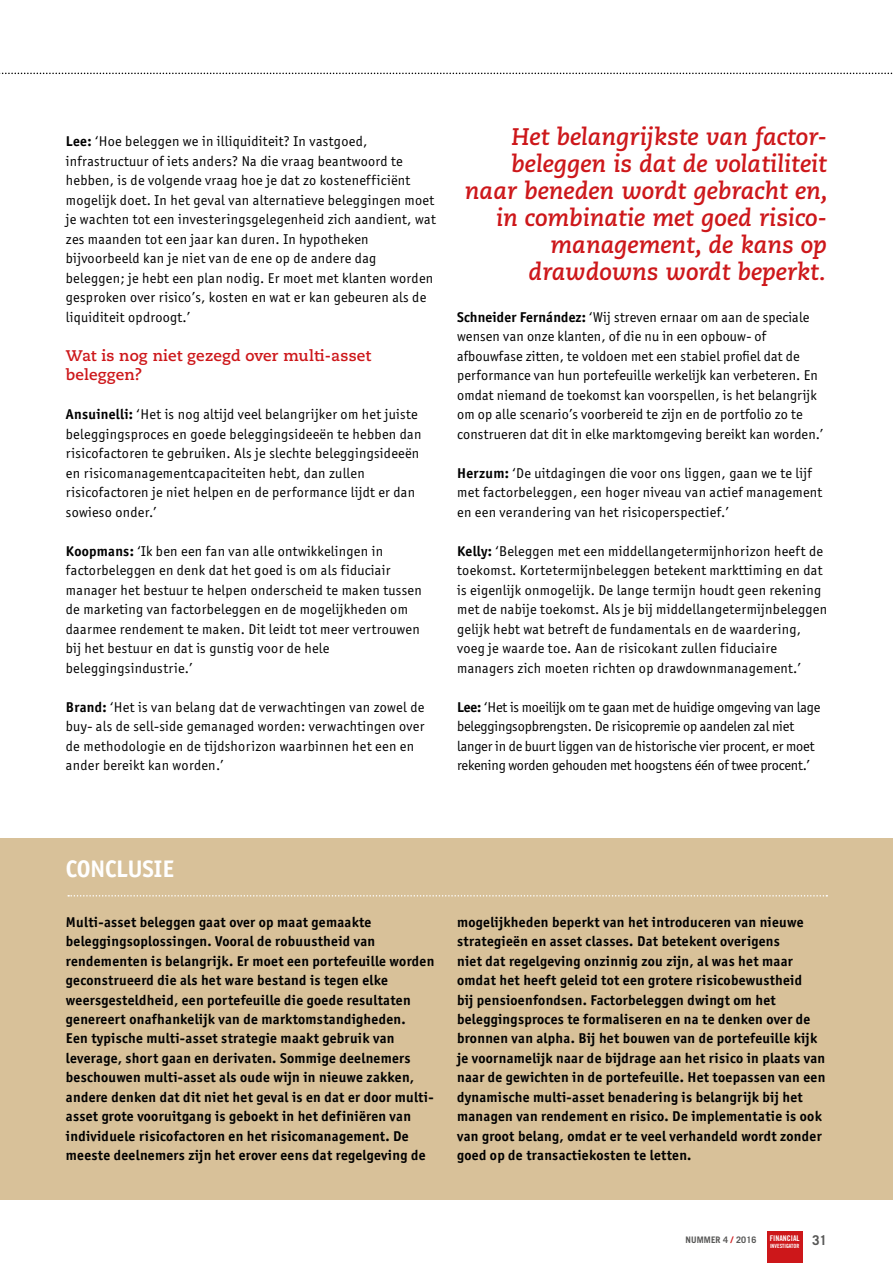
<style>
.page{position:relative;width:893px;height:1263px;background:#fff}
.page>*{position:absolute;margin:0;border:0;box-sizing:border-box;transform-origin:0 0}
.t1{font:italic 700 24px/27px "Caecilia LT";color:#cd171a;text-align:right}
.t2{font:700 24px "Officina San ITC";color:#fff}
.t3{font:700 15.3px/19.5px "Caecilia";letter-spacing:.01em;color:#cd171a}
.t4{font:14.25px/19.5px "Officina San ITC";letter-spacing:.02em;color:#000}
.t5{font:700 14.25px/19.5px "Officina San ITC";letter-spacing:.02em;color:#000}
.t6{font:14.25px/19.5px "Officina San ITC";letter-spacing:-.01em;color:#000}
.t7{font:700 13.5px "Trade Gothic LT";color:#575756}
.t8{font:700 9px "Trade Gothic LT";letter-spacing:.01em;color:#575756}
.t9{font:7.8px "Trade Gothic LT Bold Cond Twenty";color:#fff}
.t10{font:5.7px "Trade Gothic LT Bold Cond Twenty";color:#fff}
.s1{font-weight:700}
.s2{color:#cd171a}
</style>
<div class="page">
<svg style="left:0;top:73px;width:893px;height:1px"></svg>
<div style="left:0;top:838px;width:893px;height:361px;background:#d8c199"></div>
<svg style="left:68px;top:895px;width:759px;height:1px"></svg>
<div style="left:767px;top:1231px;width:35px;height:32px;background:#cd171a"></div>
<p class="t4" style="left:66px;top:132px;width:371px"><span class="s1">Lee:</span> ‘Hoe beleggen we in illiquiditeit? In vastgoed, infrastructuur of iets anders? Na die vraag beantwoord te hebben, is de volgende vraag hoe je dat zo kostenefficiënt mogelijk doet. In het geval van alternatieve beleggingen moet je wachten tot een investeringsgelegenheid zich aandient, wat zes maanden tot een jaar kan duren. In hypotheken bijvoorbeeld kan je niet van de ene op de andere dag beleggen; je hebt een plan nodig. Er moet met klanten worden gesproken over risico’s, kosten en wat er kan gebeuren als de liquiditeit opdroogt.’</p>
<p class="t3" style="left:66px;top:346px;width:307px">Wat is nog niet gezegd over multi-asset beleggen?</p>
<p class="t4" style="left:66px;top:405px;width:357px"><span class="s1">Ansuinelli:</span> ‘Het is nog altijd veel belangrijker om het juiste beleggingsproces en goede beleggingsideeën te hebben dan risicofactoren te gebruiken. Als je slechte beleggingsideeën en risicomanagementcapaciteiten hebt, dan zullen risicofactoren je niet helpen en de performance lijdt er dan sowieso onder.’</p>
<p class="t4" style="left:66px;top:541px;width:357px"><span class="s1">Koopmans:</span> ‘Ik ben een fan van alle ontwikkelingen in factorbeleggen en denk dat het goed is om als fiduciair manager het bestuur te helpen onderscheid te maken tussen de marketing van factorbeleggen en de mogelijkheden om daarmee rendement te maken. Dit leidt tot meer vertrouwen bij het bestuur en dat is gunstig voor de hele beleggingsindustrie.’</p>
<p class="t4" style="left:66px;top:697px;width:360px"><span class="s1">Brand:</span> ‘Het is van belang dat de verwachtingen van zowel de buy- als de sell-side gemanaged worden: verwachtingen over de methodologie en de tijdshorizon waarbinnen het een en ander bereikt kan worden.’</p>
<h1 class="t1" style="left:465px;top:124px;width:365px">Het belangrijkste van factor&shy;beleggen is dat de volatiliteit naar beneden wordt gebracht en, in combinatie met goed risico&shy;management, de kans op drawdowns wordt beperkt.</h1>
<p class="t4" style="left:457px;top:307px;width:368px"><span class="s1">Schneider Fernández:</span> ‘Wij streven ernaar om aan de speciale wensen van onze klanten, of die nu in een opbouw- of afbouwfase zitten, te voldoen met een stabiel profiel dat de performance van hun portefeuille werkelijk kan verbeteren. En omdat niemand de toekomst kan voorspellen, is het belangrijk om op alle scenario’s voorbereid te zijn en de portfolio zo te construeren dat dit in elke marktomgeving bereikt kan worden.’</p>
<p class="t4" style="left:457px;top:463px;width:367px"><span class="s1">Herzum:</span> ‘De uitdagingen die voor ons liggen, gaan we te lijf met factorbeleggen, een hoger niveau van actief management en een verandering van het risicoperspectief.’</p>
<p class="t4" style="left:457px;top:541px;width:371px"><span class="s1">Kelly:</span> ‘Beleggen met een middellangetermijnhorizon heeft de toekomst. Kortetermijnbeleggen betekent markttiming en dat is eigenlijk onmogelijk. De lange termijn houdt geen rekening met de nabije toekomst. Als je bij middellangetermijnbeleggen gelijk hebt wat betreft de fundamentals en de waardering, voeg je waarde toe. Aan de risicokant zullen fiduciaire managers zich moeten richten op drawdownmanagement.’</p>
<p class="t6" style="left:457px;top:697px;width:365px"><span class="s1">Lee:</span> ‘Het is moeilijk om te gaan met de huidige omgeving van lage beleggingsopbrengsten. De risicopremie op aandelen zal niet langer in de buurt liggen van de historische vier procent, er moet rekening worden gehouden met hoogstens één of twee procent.’</p>
<h1 class="t2" style="left:66px;top:854px;width:110px">CONCLUSIE</h1>
<p class="t5" style="left:66px;top:912px;width:370px">Multi-asset beleggen gaat over op maat gemaakte beleggingsoplossingen. Vooral de robuustheid van rendementen is belangrijk. Er moet een portefeuille worden geconstrueerd die als het ware bestand is tegen elke weersgesteldheid, een portefeuille die goede resultaten genereert onafhankelijk van de marktomstandigheden.<br>Een typische multi-asset strategie maakt gebruik van leverage, short gaan en derivaten. Sommige deelnemers beschouwen multi-asset als oude wijn in nieuwe zakken, andere denken dat dit niet het geval is en dat er door multi&shy;asset grote vooruitgang is geboekt in het definiëren van individuele risicofactoren en het risicomanagement. De meeste deelnemers zijn het erover eens dat regelgeving de</p>
<p class="t5" style="left:457px;top:912px;width:370px">mogelijkheden beperkt van het introduceren van nieuwe strategieën en asset classes. Dat betekent overigens<br>niet dat regelgeving onzinnig zou zijn, al was het maar omdat het heeft geleid tot een grotere risicobewustheid<br>bij pensioenfondsen. Factorbeleggen dwingt om het beleggingsproces te formaliseren en na te denken over de bronnen van alpha. Bij het bouwen van de portefeuille kijk je voornamelijk naar de bijdrage aan het risico in plaats van naar de gewichten in de portefeuille. Het toepassen van een dynamische multi-asset benadering is belangrijk bij het managen van rendement en risico. De implementatie is ook van groot belang, omdat er te veel verhandeld wordt zonder goed op de transactiekosten te letten.</p>
<p class="t8" style="left:686px;top:1234px;width:72px">NUMMER 4 <span class="s2">/</span> 2016</p>
<p class="t7" style="left:812px;top:1232px;width:17px">31</p>
<p class="t9" style="left:770px;top:1233px;width:31px">FINANCIAL</p>
<p class="t10" style="left:770px;top:1242px;width:31px">INVESTIGATOR</p>
</div>
